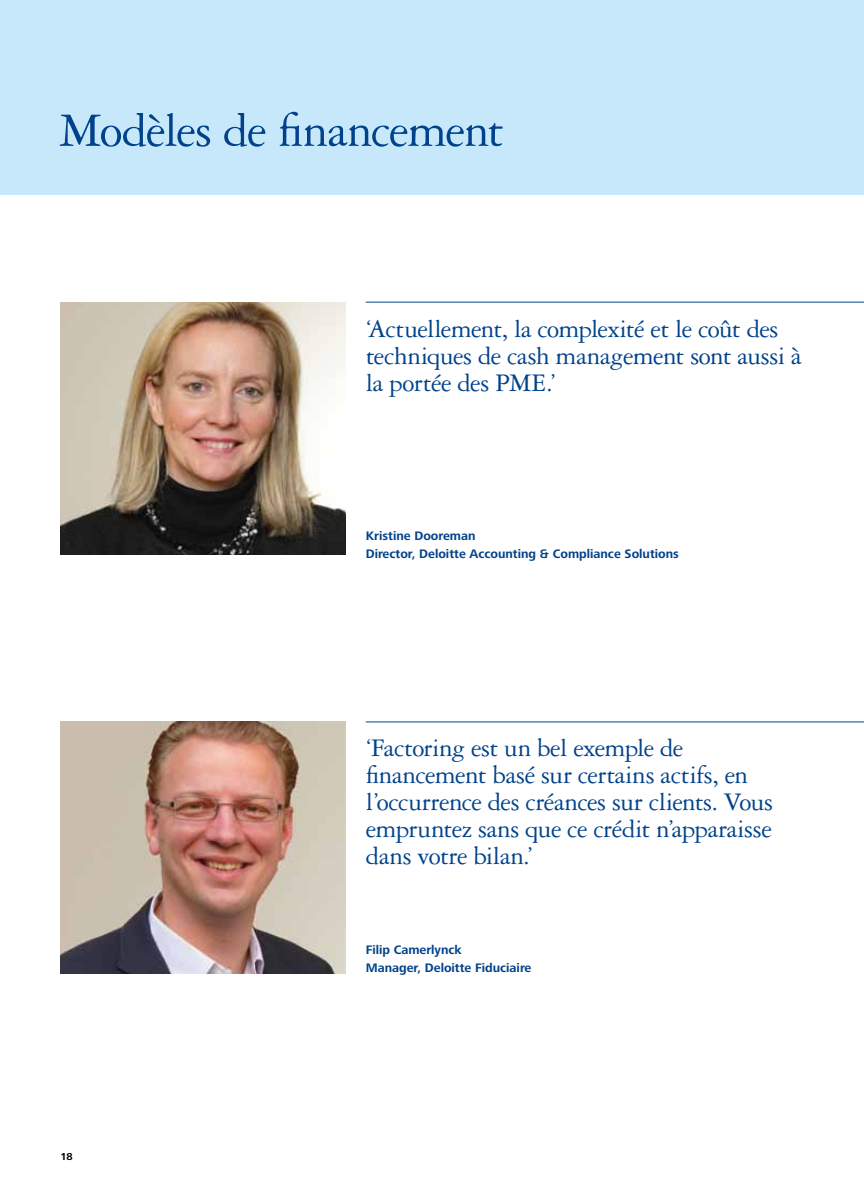
<style>
.page{position:relative;width:864px;height:1191px;background:#fff}
.page>*{position:absolute;margin:0;border:0;box-sizing:border-box;transform-origin:0 0}
.t1{font:51px "Garamond 3 LT Std";letter-spacing:-.03em;color:#01428b}
.t2{font:27px/27px "Garamond 3 LT Std";letter-spacing:-.02em;color:#01428b}
.t3{font:700 12.75px/18px "Frutiger Next Pro";color:#01428b}
.t4{font:700 10.5px "Frutiger Next Pro";color:#000}
</style>
<div class="page">
<div style="left:0;top:0;width:863px;height:195px;background:#c6e8fa"></div>
<hr style="left:365px;top:721px;width:498px;height:1px;background:#01428b">
<img style="left:60px;top:302px;width:285px;height:252px">
<img style="left:60px;top:721px;width:285px;height:252px">
<hr style="left:365px;top:302px;width:498px;height:1px;background:#01428b">
<h1 class="t1" style="left:59px;top:103px;width:446px">Modèles de financement</h1>
<p class="t2" style="left:365px;top:315px;width:437px">‘Actuellement, la complexité et le coût des techniques de cash management sont aussi à la portée des PME.’</p>
<p class="t3" style="left:365px;top:527px;width:314px">Kristine Dooreman<br>Director, Deloitte Accounting &amp; Compliance Solutions</p>
<p class="t2" style="left:365px;top:735px;width:409px">‘Factoring est un bel exemple de financement basé sur certains actifs, en l’occurrence des créances sur clients. Vous empruntez sans que ce crédit n’apparaisse dans votre bilan.’</p>
<p class="t4" style="left:60px;top:1150px;width:14px">18</p>
<p class="t3" style="left:365px;top:941px;width:167px">Filip Camerlynck<br>Manager, Deloitte Fiduciaire</p>
</div>
